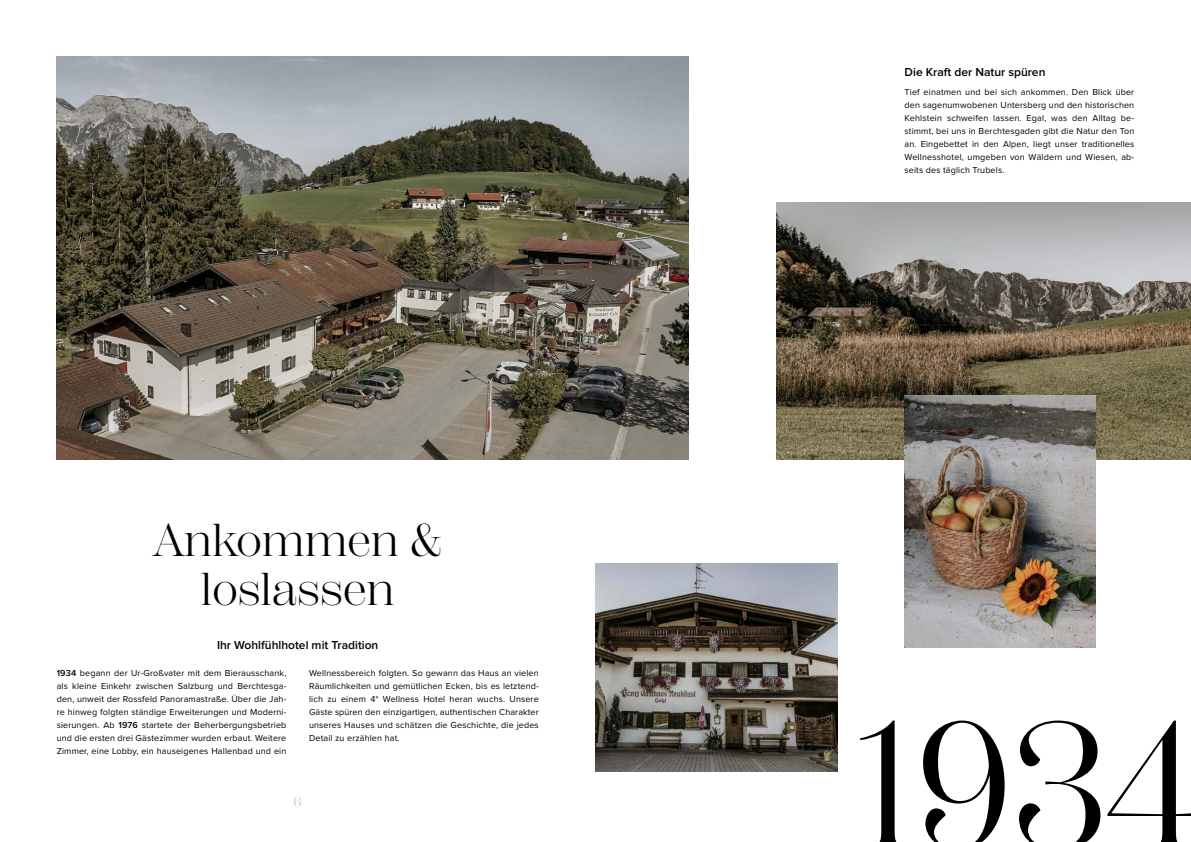
<style>
.page{position:relative;width:1191px;height:842px;background:#fff}
.page>*{position:absolute;margin:0;border:0;box-sizing:border-box;transform-origin:0 0}
.t1{font:180px "Scotch Display";color:#000}
.t2{font:46px/49px "Scotch Display";color:#000;text-align:center}
.t3{font:15px "Scotch Display";color:#ccc9c4}
.t4{font:600 12px "Proxima Nova";color:#000}
.t5{font:9px/13px "Proxima Nova";letter-spacing:.015em;color:#000;text-align:justify}
.s1{font-weight:600}
</style>
<div class="page">
<img style="left:57px;top:57px;width:631px;height:402px">
<img style="left:777px;top:203px;width:414px;height:256px">
<img style="left:904px;top:395px;width:191px;height:253px">
<img style="left:595px;top:563px;width:243px;height:208px">
<h2 class="t2" style="left:153px;top:516px;width:291px">Ankommen &amp; loslassen</h2>
<h3 class="t4" style="left:217px;top:639px;width:163px">Ihr Wohlfühlhotel mit Tradition</h3>
<p class="t5" style="left:57px;top:667px;width:231px"><span class="s1">1934</span> begann der Ur-Großvater mit dem Bierausschank, als kleine Einkehr zwischen Salzburg und Berchtesga&shy;den, unweit der Rossfeld Panoramastraße. Über die Jah&shy;re hinweg folgten ständige Erweiterungen und Moderni&shy;sierungen. Ab <span class="s1">1976</span> startete der Beherbergungsbetrieb und die ersten drei Gästezimmer wurden erbaut. Weitere Zimmer, eine Lobby, ein hauseigenes Hallenbad und ein</p>
<p class="t5" style="left:309px;top:667px;width:231px">Wellnessbereich folgten. So gewann das Haus an vielen Räumlichkeiten und gemütlichen Ecken, bis es letztend&shy;lich zu einem 4* Wellness Hotel heran wuchs. Unsere Gäste spüren den einzigartigen, authentischen Charakter unseres Hauses und schätzen die Geschichte, die jedes Detail zu erzählen hat.</p>
<h3 class="t3" style="left:294px;top:793px;width:10px">6</h3>
<h3 class="t4" style="left:904px;top:66px;width:142px">Die Kraft der Natur spüren</h3>
<p class="t5" style="left:904px;top:85px;width:231px">Tief einatmen und bei sich ankommen. Den Blick über den sagenumwobenen Untersberg und den historischen Kehlstein schweifen lassen. Egal, was den Alltag be&shy;stimmt, bei uns in Berchtesgaden gibt die Natur den Ton an. Eingebettet in den Alpen, liegt unser traditionelles Wellnesshotel, umgeben von Wäldern und Wiesen, ab&shy;seits des täglich Trubels.</p>
<h1 class="t1" style="left:855px;top:684px;width:344px">1934</h1>
</div>
